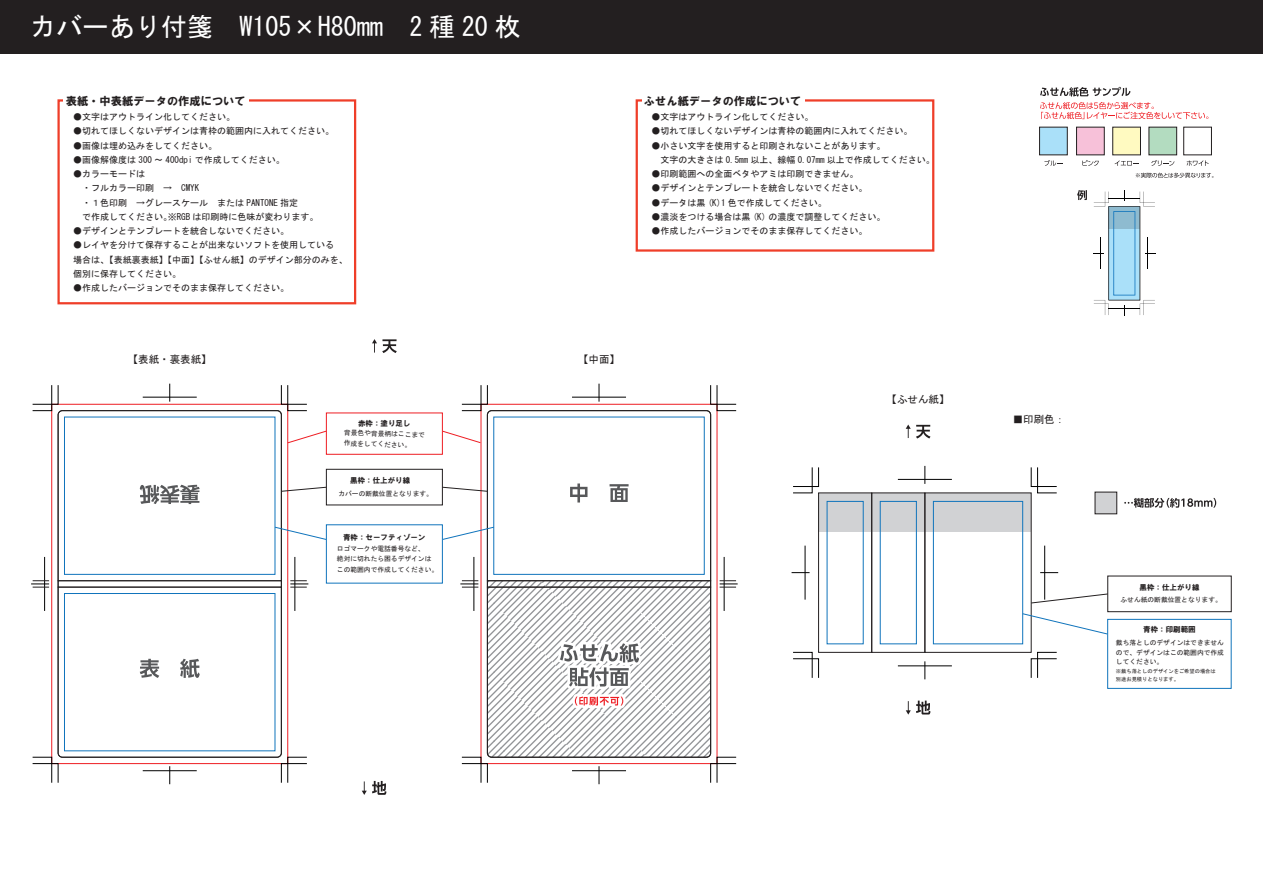
<style>
.page{position:relative;width:1263px;height:893px;background:#fff}
.page>*{position:absolute;margin:0;border:0;box-sizing:border-box;transform-origin:0 0}
.t1{font:26.17px "MS Gothic";color:#fff}
.t2{font:11.25px "HGS Soei Kakugothic UB";color:#231f20}
.t3{font:10.5px "MS Gothic";color:#231f20}
.t4{font:9px/14.2px "MS Gothic";color:#231f20}
.t5{font:7.5px "HGS Soei Kakugothic UB";color:#231f20}
.t6{font:6.75px/10.5px "MS Gothic";color:#231f20}
.t7{font:5.25px/8.2px "MS Gothic";color:#231f20}
</style>
<div class="page">
<div style="left:818px;top:493px;width:213px;height:38px;background:#d1d2d4"></div>
<div style="left:933px;top:501px;width:90px;height:143px;border:1px solid #1074bc"></div>
<div style="left:871px;top:493px;width:54px;height:160px;border:1px solid #231f20"></div>
<div style="left:880px;top:501px;width:37px;height:143px;border:1px solid #1074bc"></div>
<div style="left:818px;top:493px;width:54px;height:160px;border:1px solid #231f20"></div>
<svg style="left:793px;top:652px;width:26px;height:26px"></svg>
<svg style="left:793px;top:467px;width:26px;height:26px"></svg>
<svg style="left:1031px;top:467px;width:26px;height:26px"></svg>
<svg style="left:1031px;top:652px;width:26px;height:26px"></svg>
<svg style="left:791px;top:572px;width:18px;height:1px"></svg>
<hr style="left:805px;top:546px;width:1px;height:54px;background:#000">
<svg style="left:1040px;top:572px;width:18px;height:1px"></svg>
<hr style="left:1044px;top:546px;width:1px;height:54px;background:#000">
<hr style="left:898px;top:479px;width:54px;height:1px;background:#000">
<svg style="left:925px;top:466px;width:1px;height:18px"></svg>
<hr style="left:898px;top:666px;width:54px;height:1px;background:#000">
<svg style="left:925px;top:661px;width:1px;height:18px"></svg>
<div style="left:0;top:0;width:1263px;height:53px;background:#231f20"></div>
<div style="left:57px;top:99px;width:299px;height:205px;border:2px solid #ef3e29"></div>
<div style="left:64px;top:93px;width:185px;height:16px;background:#fff"></div>
<div style="left:636px;top:99px;width:298px;height:153px;border:2px solid #ef3e29"></div>
<div style="left:642px;top:93px;width:163px;height:16px;background:#fff"></div>
<svg style="left:31px;top:384px;width:296px;height:400px"></svg>
<svg style="left:442px;top:384px;width:296px;height:400px"></svg>
<div style="left:326px;top:524px;width:117px;height:59px;border:1px solid #1074bc"></div>
<div style="left:326px;top:413px;width:117px;height:42px;border:1px solid #ee1d23"></div>
<div style="left:326px;top:469px;width:117px;height:36px;border:1px solid #231f20"></div>
<svg style="left:1030px;top:593px;width:77px;height:11px"></svg>
<svg style="left:1022px;top:613px;width:86px;height:22px"></svg>
<div style="left:1107px;top:619px;width:124px;height:70px;border:1px solid #1074bc"></div>
<div style="left:1107px;top:576px;width:124px;height:36px;border:1px solid #231f20"></div>
<div style="left:1094px;top:492px;width:23px;height:22px;background:#d1d2d4"></div>
<svg style="left:1124px;top:498px;width:92px;height:10px"></svg>
<svg style="left:1040px;top:87px;width:168px;height:32px"></svg>
<svg style="left:1136px;top:173px;width:77px;height:5px"></svg>
<svg style="left:1044px;top:160px;width:18px;height:6px"></svg>
<svg style="left:1082px;top:160px;width:17px;height:6px"></svg>
<svg style="left:1114px;top:160px;width:24px;height:6px"></svg>
<svg style="left:1151px;top:160px;width:23px;height:6px"></svg>
<svg style="left:1186px;top:160px;width:23px;height:6px"></svg>
<div style="left:1039px;top:127px;width:28px;height:28px;background:#aae0f9"></div>
<div style="left:1076px;top:127px;width:28px;height:28px;background:#f7c1d9"></div>
<div style="left:1112px;top:127px;width:29px;height:28px;background:#fffac1;border:1px solid #231f20"></div>
<div style="left:1149px;top:127px;width:28px;height:28px;background:#b3dcc0"></div>
<div style="left:1183px;top:127px;width:29px;height:28px;background:#fff;border:1px solid #231f20"></div>
<svg style="left:1093px;top:191px;width:63px;height:125px"></svg>
<svg style="left:1077px;top:190px;width:10px;height:10px"></svg>
<svg style="left:372px;top:339px;width:25px;height:14px"></svg>
<svg style="left:362px;top:781px;width:24px;height:14px"></svg>
<svg style="left:906px;top:425px;width:24px;height:13px"></svg>
<svg style="left:906px;top:701px;width:24px;height:14px"></svg>
<h1 class="t1" style="left:30px;top:14px;width:492px">カバーあり付箋　W105×H80mm　2 種 20 枚</h1>
<p class="t2" style="left:66px;top:95px;width:181px">表紙・中表紙データの作成について</p>
<p class="t4" style="left:73px;top:110px;width:164px">●文字はアウトライン化してください。</p>
<p class="t4" style="left:73px;top:124px;width:263px">●切れてほしくないデザインは青枠の範囲内に入れてください。</p>
<p class="t4" style="left:73px;top:138px;width:146px">●画像は埋め込みをしてください。</p>
<p class="t4" style="left:73px;top:152px;width:213px">●画像解像度は 300 ～ 400dpi で作成してください。</p>
<p class="t4" style="left:73px;top:167px;width:247px">●カラーモードは<br>　・フルカラー印刷　→　CMYK<br>　・１色印刷　→グレースケール　または PANTONE 指定<br>　で作成してください。※RGB は印刷時に色味が変わります。</p>
<p class="t4" style="left:73px;top:224px;width:218px">●デザインとテンプレートを統合しないでください。</p>
<p class="t4" style="left:73px;top:238px;width:276px">●レイヤを分けて保存することが出来ないソフトを使用している<br>場合は、【表紙裏表紙】【中面】【ふせん紙】のデザイン部分のみを、個別に保存してください。</p>
<p class="t4" style="left:73px;top:281px;width:218px">●作成したバージョンでそのまま保存してください。</p>
<p class="t3" style="left:128px;top:354px;width:85px">【表紙・裏表紙】</p>
<p class="t3" style="left:578px;top:354px;width:43px">【中面】</p>
<p class="t5" style="left:358px;top:419px;width:54px">赤枠：塗り足し</p>
<p class="t6" style="left:344px;top:427px;width:82px;rotate:2deg">背景色や背景柄はここまで作成をしてください。</p>
<p class="t5" style="left:350px;top:477px;width:61px">黒枠：仕上がり線</p>
<p class="t6" style="left:338px;top:488px;width:96px">カバーの断裁位置となります。</p>
<p class="t5" style="left:343px;top:533px;width:84px">青枠：セーフティゾーン</p>
<p class="t6" style="left:337px;top:543px;width:103px">ロゴマークや電話番号など、<br>絶対に切れたら困るデザインはこの範囲内で作成してください。</p>
<p class="t2" style="left:644px;top:95px;width:159px">ふせん紙データの作成について</p>
<p class="t4" style="left:651px;top:110px;width:163px">●文字はアウトライン化してください。</p>
<p class="t4" style="left:651px;top:124px;width:262px">●切れてほしくないデザインは青枠の範囲内に入れてください。</p>
<p class="t4" style="left:651px;top:138px;width:285px">●小さい文字を使用すると印刷されないことがあります。<br>　文字の大きさは 0.5mm 以上、線幅 0.07mm 以上で作成してください。</p>
<p class="t4" style="left:651px;top:167px;width:208px">●印刷範囲への全面ベタやアミは印刷できません。</p>
<p class="t4" style="left:651px;top:181px;width:217px">●デザインとテンプレートを統合しないでください。</p>
<p class="t4" style="left:651px;top:195px;width:177px">●データは黒 (K)1 色で作成してください。</p>
<p class="t4" style="left:651px;top:209px;width:235px">●濃淡をつける場合は黒 (K) の濃度で調整してください。</p>
<p class="t4" style="left:651px;top:224px;width:217px">●作成したバージョンでそのまま保存してください。</p>
<p class="t3" style="left:886px;top:394px;width:64px">【ふせん紙】</p>
<p class="t3" style="left:1013px;top:414px;width:54px">■印刷色：</p>
<p class="t5" style="left:1139px;top:584px;width:61px">黒枠：仕上がり線</p>
<p class="t6" style="left:1120px;top:595px;width:103px">ふせん紙の断裁位置となります。</p>
<p class="t5" style="left:1143px;top:626px;width:54px">青枠：印刷範囲</p>
<p class="t6" style="left:1116px;top:637px;width:109px;line-height:9.8px;text-align:justify">裁ち落としのデザインはできませんので、デザインはこの範囲内で作成してください。</p>
<p class="t7" style="left:1116px;top:667px;width:101px">※裁ち落としのデザインをご希望の場合は別途お見積りとなります。</p>
</div>
